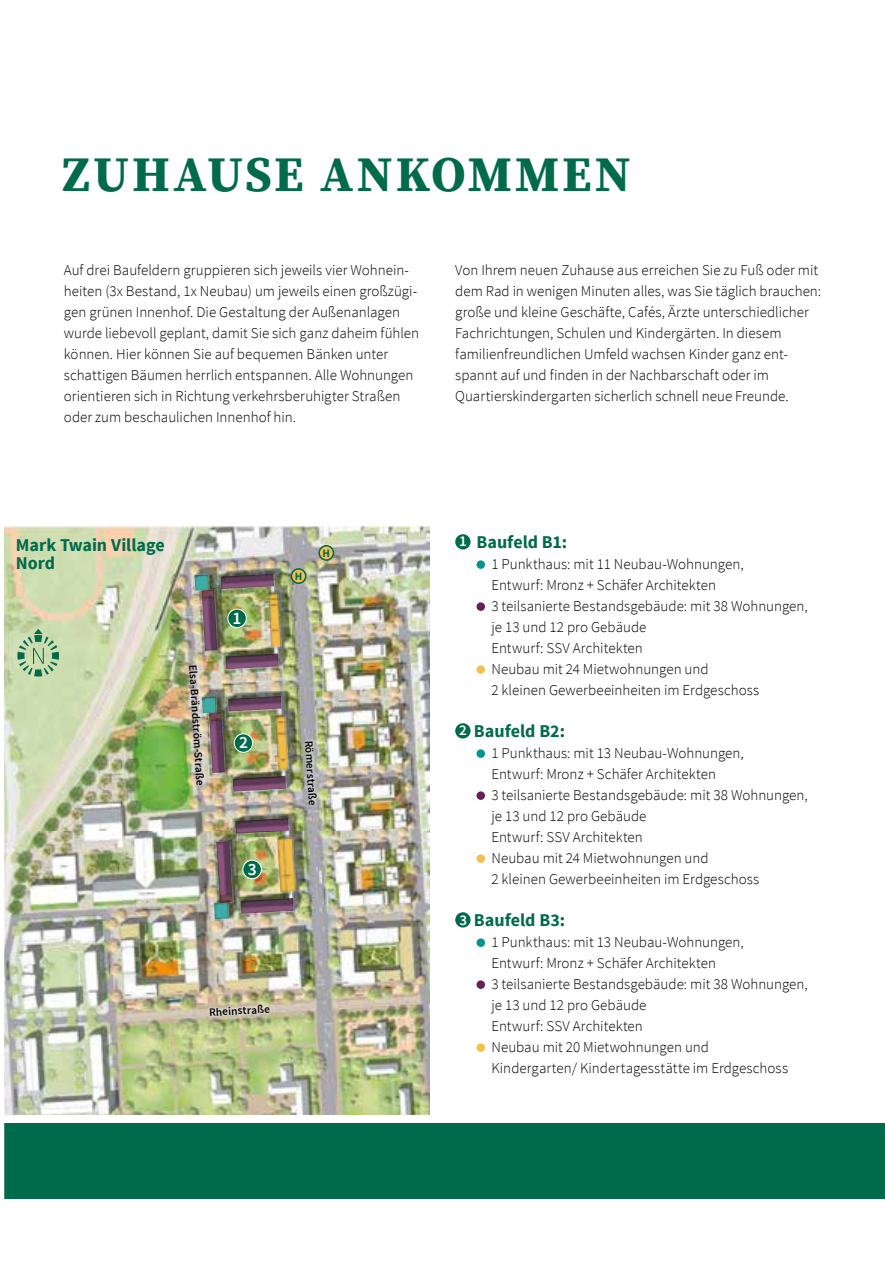
<style>
.page{position:relative;width:885px;height:1263px;background:#fff}
.page>*{position:absolute;margin:0;border:0;box-sizing:border-box;transform-origin:0 0}
.t1{font:700 49.5px "Source Serif Pro";letter-spacing:.055em;color:#006b4b}
.t2{font:700 18px "Source Sans Pro";color:#006b4b}
.t3{font:600 17.4px "Source Sans Pro";color:#fff}
.t4{font:300 15px/21px "Source Sans Pro";color:#000}
.t5{font:600 15px "Source Sans Pro";color:#fff}
.t6{font:600 11.25px "Source Sans Pro";color:#000}
.t7{font:700 11.1px "Source Sans Pro";color:#006b4b}
</style>
<div class="page">
<div style="left:0;top:1123px;width:884px;height:76px;background:#006b4b"></div>
<img style="left:4px;top:527px;width:425px;height:588px">
<svg style="left:0;top:787px;width:9px;height:412px"></svg>
<img style="left:214px;top:818px;width:82px;height:101px">
<div style="left:476px;top:560px;width:9px;height:9px;background:#009590;border-radius:50%"></div>
<div style="left:476px;top:602px;width:9px;height:9px;background:#671e56;border-radius:50%"></div>
<div style="left:476px;top:665px;width:9px;height:9px;background:#f3bf4f;border-radius:50%"></div>
<div style="left:476px;top:749px;width:9px;height:9px;background:#009590;border-radius:50%"></div>
<div style="left:476px;top:791px;width:9px;height:9px;background:#671e56;border-radius:50%"></div>
<div style="left:476px;top:854px;width:9px;height:9px;background:#f3bf4f;border-radius:50%"></div>
<div style="left:476px;top:938px;width:9px;height:9px;background:#009590;border-radius:50%"></div>
<div style="left:476px;top:980px;width:9px;height:9px;background:#671e56;border-radius:50%"></div>
<div style="left:476px;top:1043px;width:9px;height:9px;background:#f3bf4f;border-radius:50%"></div>
<div style="left:291px;top:569px;width:15px;height:14px;background:#f3bf4f;border-radius:50%"></div>
<div style="left:291px;top:568px;width:15px;height:16px;border:2px solid #006b4b;border-radius:50%"></div>
<div style="left:319px;top:546px;width:14px;height:14px;background:#f3bf4f;border-radius:50%"></div>
<div style="left:318px;top:545px;width:16px;height:16px;border:2px solid #006b4b;border-radius:50%"></div>
<svg style="left:13px;top:629px;width:50px;height:52px;background:#aac9a0"></svg>
<div style="left:455px;top:534px;width:15px;height:15px;background:#006b4b;border-radius:50%"></div>
<div style="left:455px;top:723px;width:15px;height:15px;background:#006b4b;border-radius:50%"></div>
<div style="left:243px;top:860px;width:18px;height:19px;background:#006b4b;border-radius:50%"></div>
<div style="left:242px;top:860px;width:20px;height:19px;border:1px solid #fff;border-radius:50%"></div>
<div style="left:455px;top:912px;width:15px;height:15px;background:#006b4b;border-radius:50%"></div>
<img style="left:186px;top:574px;width:102px;height:218px">
<svg style="left:302px;top:737px;width:19px;height:72px"></svg>
<svg style="left:206px;top:1001px;width:67px;height:18px"></svg>
<h1 class="t1" style="left:62px;top:140px;width:570px">ZUHAUSE ANKOMMEN</h1>
<p class="t4" style="left:64px;top:259px;width:357px">Auf drei Baufeldern gruppieren sich jeweils vier Wohnein&shy;heiten (3x Bestand, 1x Neubau) um jeweils einen großzügi&shy;gen grünen Innenhof. Die Gestaltung der Außenanlagen wurde liebevoll geplant, damit Sie sich ganz daheim fühlen können. Hier können Sie auf bequemen Bänken unter schattigen Bäumen herrlich entspannen. Alle Wohnungen orientieren sich in Richtung verkehrsberuhigter Straßen oder zum beschaulichen Innenhof hin.</p>
<p class="t4" style="left:455px;top:259px;width:367px">Von Ihrem neuen Zuhause aus erreichen Sie zu Fuß oder mit dem Rad in wenigen Minuten alles, was Sie täglich brauchen: große und kleine Geschäfte, Cafés, Ärzte unterschiedlicher Fachrichtungen, Schulen und Kindergärten. In diesem familienfreundlichen Umfeld wachsen Kinder ganz ent&shy;spannt auf und finden in der Nachbarschaft oder im Quartierskindergarten sicherlich schnell neue Freunde.</p>
<p class="t2" style="left:16px;top:533px;width:150px">Mark Twain Village</p>
<p class="t7" style="left:322px;top:546px;width:9px">H</p>
<p class="t2" style="left:16px;top:551px;width:41px">Nord</p>
<p class="t6" style="left:199px;top:664px;width:123px;rotate:86deg">Elsa-Brändström-Straße</p>
<p class="t3" style="left:232px;top:607px;width:10px">1</p>
<p class="t3" style="left:239px;top:732px;width:10px">2</p>
<p class="t3" style="left:248px;top:858px;width:10px">3</p>
<p class="t7" style="left:295px;top:569px;width:9px">H</p>
<p class="t6" style="left:316px;top:740px;width:67px;rotate:86deg">Römerstraße</p>
<p class="t6" style="left:208px;top:1005px;width:62px;rotate:-4deg">Rheinstraße</p>
<p class="t5" style="left:459px;top:532px;width:9px">1</p>
<p class="t5" style="left:459px;top:721px;width:9px">2</p>
<p class="t5" style="left:459px;top:910px;width:9px">3</p>
<p class="t2" style="left:476px;top:530px;width:92px">Baufeld B1:</p>
<p class="t4" style="left:491px;top:553px;width:318px">1 Punkthaus: mit 11 Neubau-Wohnungen,<br>Entwurf: Mronz + Schäfer Architekten<br>3 teilsanierte Bestandsgebäude: mit 38 Wohnungen, je 13 und 12 pro Gebäude<br>Entwurf: SSV Architekten<br>Neubau mit 24 Mietwohnungen und<br>2 kleinen Gewerbeeinheiten im Erdgeschoss</p>
<p class="t2" style="left:474px;top:719px;width:93px">Baufeld B2:</p>
<p class="t4" style="left:491px;top:742px;width:318px">1 Punkthaus: mit 13 Neubau-Wohnungen,<br>Entwurf: Mronz + Schäfer Architekten<br>3 teilsanierte Bestandsgebäude: mit 38 Wohnungen, je 13 und 12 pro Gebäude<br>Entwurf: SSV Architekten<br>Neubau mit 24 Mietwohnungen und<br>2 kleinen Gewerbeeinheiten im Erdgeschoss</p>
<p class="t2" style="left:474px;top:908px;width:93px">Baufeld B3:</p>
<p class="t4" style="left:491px;top:931px;width:318px">1 Punkthaus: mit 13 Neubau-Wohnungen,<br>Entwurf: Mronz + Schäfer Architekten<br>3 teilsanierte Bestandsgebäude: mit 38 Wohnungen, je 13 und 12 pro Gebäude<br>Entwurf: SSV Architekten<br>Neubau mit 20 Mietwohnungen und<br>Kindergarten/ Kindertagesstätte im Erdgeschoss</p>
</div>
